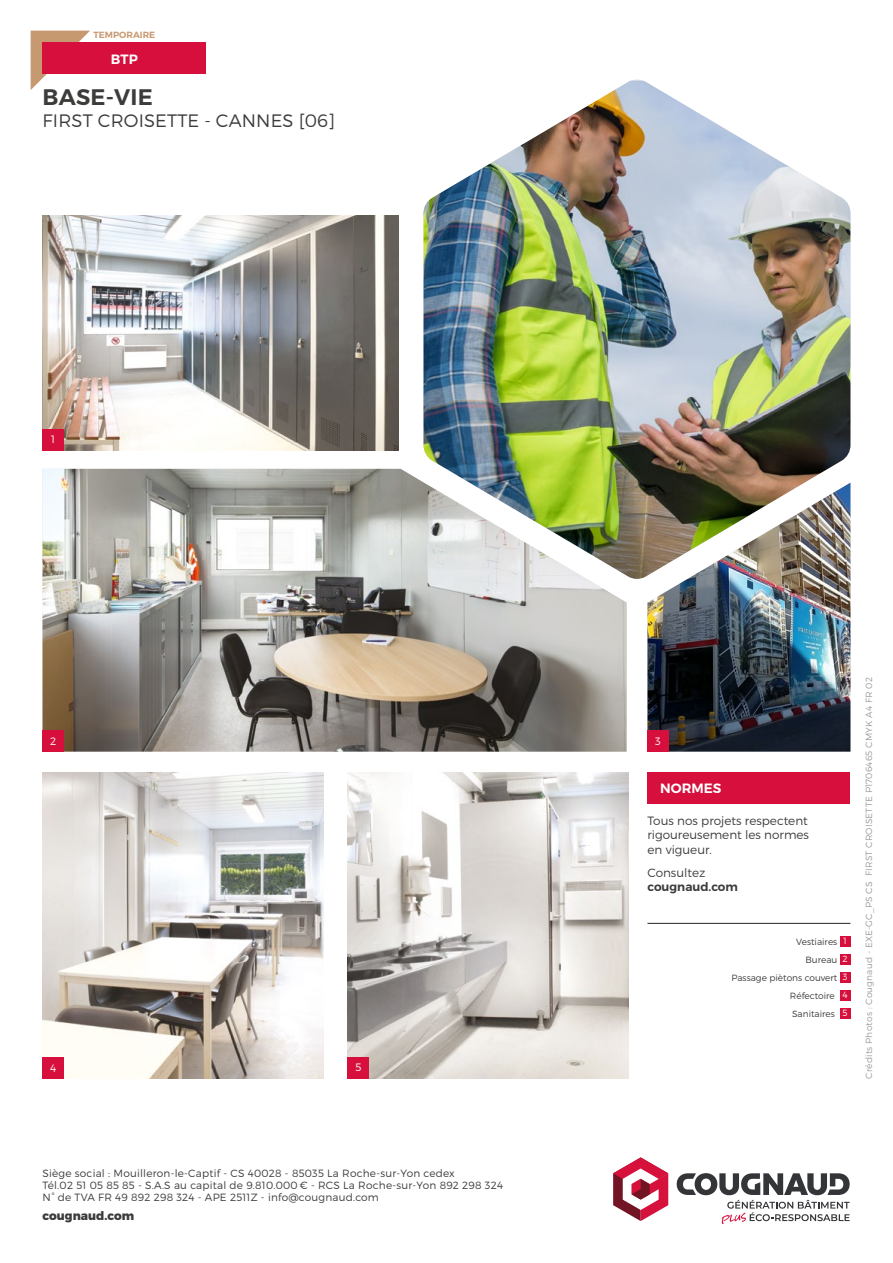
<style>
.page{position:relative;width:893px;height:1263px;background:#fff}
.page>*{position:absolute;margin:0;border:0;box-sizing:border-box;transform-origin:0 0}
.t1{font:600 22.5px "Montserrat";letter-spacing:.01em;color:#3c3c3b}
.t2{font:300 18px "Montserrat";letter-spacing:.01em;color:#3c3c3b}
.t3{font:600 13.5px "Montserrat";color:#fff}
.t4{font:300 12px/14.4px "Montserrat";color:#3c3c3b;text-align:justify}
.t5{font:800 12px "Montserrat";color:#3c3c3b}
.t6{font:600 12px "Montserrat";color:#3c3c3b}
.t7{font:300 10.65px "Montserrat";color:#fff}
.t8{font:300 10.5px/12px "Montserrat";letter-spacing:.02em;color:#3c3c3b}
.t9{font:300 9px "Montserrat";letter-spacing:.02em;color:#9d9d9c}
.t10{font:300 9px/18px "Montserrat";color:#3c3c3b;text-align:right}
.t11{font:600 9px "Montserrat";color:#c79971}
.s1{color:#fff}
</style>
<div class="page">
<svg style="left:613px;top:1157px;width:55px;height:64px"></svg>
<svg style="left:677px;top:1173px;width:173px;height:51px"></svg>
<svg style="left:31px;top:31px;width:59px;height:59px"></svg>
<img style="left:43px;top:772px;width:280px;height:307px">
<img style="left:647px;top:580px;width:203px;height:172px">
<img style="left:43px;top:469px;width:584px;height:283px">
<div style="left:43px;top:730px;width:21px;height:22px;background:#d60f3c"></div>
<div style="left:43px;top:1057px;width:21px;height:22px;background:#d60f3c"></div>
<div style="left:647px;top:730px;width:22px;height:22px;background:#d60f3c"></div>
<img style="left:423px;top:81px;width:427px;height:499px">
<hr style="left:647px;top:923px;width:203px;height:1px;background:#3c3c3b">
<div style="left:43px;top:43px;width:163px;height:31px;background:#d60f3c"></div>
<div style="left:647px;top:772px;width:203px;height:32px;background:#d60f3c"></div>
<div style="left:840px;top:936px;width:10px;height:11px;background:#d60f3c"></div>
<div style="left:840px;top:954px;width:10px;height:11px;background:#d60f3c"></div>
<div style="left:840px;top:972px;width:10px;height:11px;background:#d60f3c"></div>
<div style="left:840px;top:990px;width:10px;height:11px;background:#d60f3c"></div>
<div style="left:840px;top:1008px;width:10px;height:11px;background:#d60f3c"></div>
<img style="left:43px;top:215px;width:356px;height:235px">
<div style="left:43px;top:429px;width:21px;height:21px;background:#d60f3c"></div>
<img style="left:348px;top:772px;width:280px;height:306px">
<div style="left:348px;top:1057px;width:21px;height:21px;background:#d60f3c"></div>
<p class="t11" style="left:94px;top:31px;width:63px">TEMPORAIRE</p>
<p class="t3" style="left:111px;top:53px;width:29px">BTP</p>
<h1 class="t1" style="left:43px;top:88px;width:112px">BASE-VIE</h1>
<h2 class="t2" style="left:43px;top:113px;width:294px">FIRST CROISETTE - CANNES [06]</h2>
<p class="t7" style="left:51px;top:435px;width:5px">1</p>
<p class="t7" style="left:50px;top:736px;width:8px">2</p>
<p class="t7" style="left:50px;top:1063px;width:8px">4</p>
<p class="t7" style="left:355px;top:1063px;width:8px">5</p>
<p class="t8" style="left:43px;top:1168px;width:462px">Siège social : Mouilleron-le-Captif - CS 40028 - 85035 La Roche-sur-Yon cedex<br>Tél.02 51 05 85 85 - S.A.S au capital de 9.810.000 € - RCS La Roche-sur-Yon 892 298 324<br>N° de TVA FR 49 892 298 324 - APE 2511Z - info@cougnaud.com</p>
<p class="t5" style="left:43px;top:1211px;width:93px">cougnaud.com</p>
<p class="t7" style="left:655px;top:736px;width:7px">3</p>
<p class="t3" style="left:660px;top:783px;width:63px">NORMES</p>
<p class="t4" style="left:647px;top:814px;width:163px">Tous nos projets respectent rigoureusement les normes en vigueur.</p>
<p class="t4" style="left:647px;top:866px;width:59px">Consultez</p>
<p class="t6" style="left:647px;top:882px;width:92px">cougnaud.com</p>
<p class="t10" style="left:731px;top:933px;width:118px">Vestiaires <span class="s1">1<br></span>Bureau <span class="s1">2<br></span>Passage piètons couvert <span class="s1">3<br></span>Réfectoire <span class="s1">4<br></span>Sanitaires <span class="s1">5</span></p>
<p class="t9" style="left:865px;top:1079px;width:403px;rotate:-90deg">Crédits Photos : Cougnaud - EXE-GC_PS CS FIRST CROISETTE P1706465 CMYK A4 FR 02</p>
</div>
